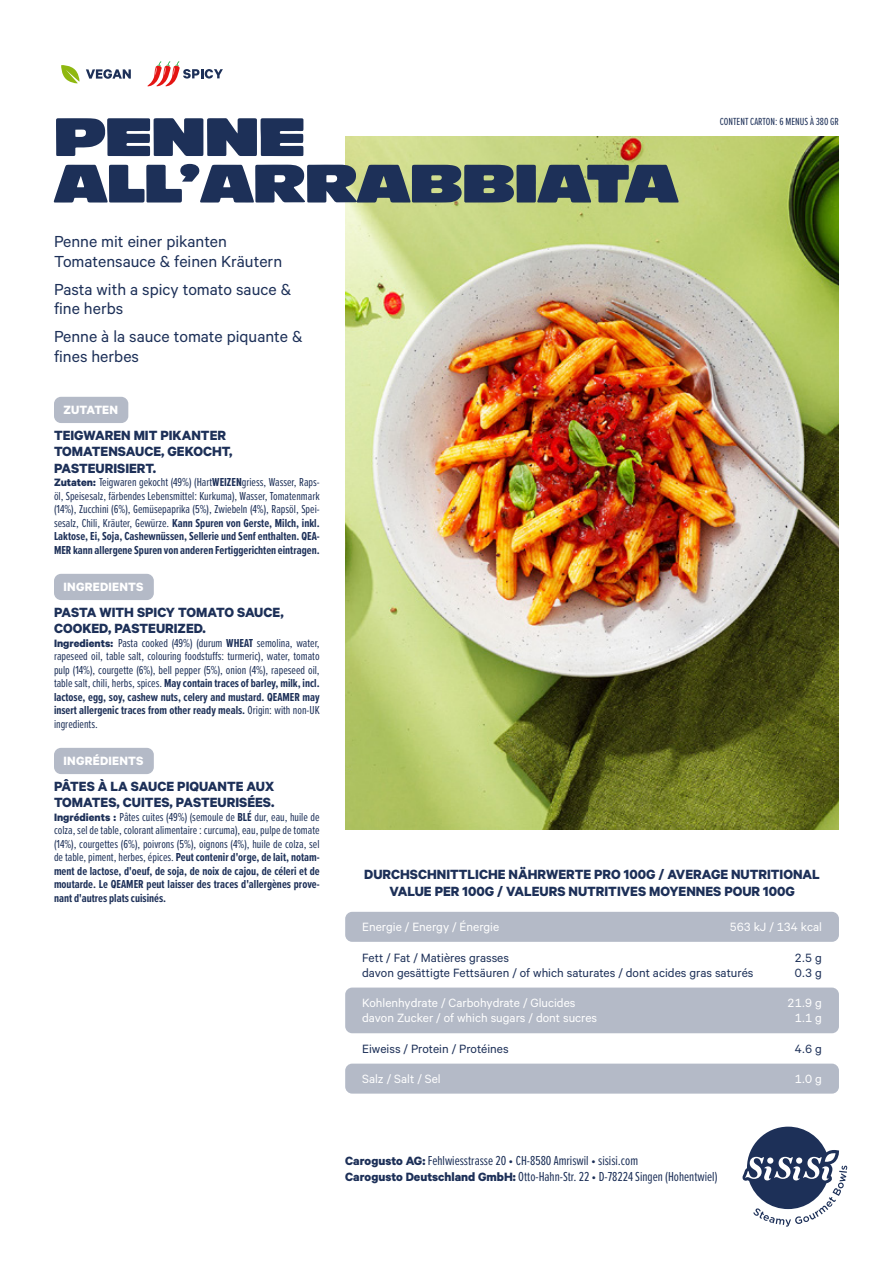
<style>
.page{position:relative;width:893px;height:1263px;background:#fff}
.page>*{position:absolute;margin:0;border:0;box-sizing:border-box;transform-origin:0 0}
.t1{font:54px/46.5px "BNBOOP Regular";letter-spacing:-.01em;color:#1d3058}
.t2{font:18px/19.5px "Calibre";color:#1d3058}
.t3{font:700 15px/16.5px "Calibre";color:#1d3058}
.t4{font:13.5px "Calibre";color:#fff}
.t5{font:13.5px "Calibre";color:#1d3058}
.t6{font:13.5px/16.5px "Proxima Nova Ex Cn";color:#1d3058}
.t7{font:700 13.5px "Calibre";letter-spacing:.02em;color:#fff}
.t8{font:12px/13.5px "Proxima Nova Ex Cn";color:#1d3058;text-align:justify}
.t9{font:10.65px "Proxima Nova Ex Cn";color:#1d3058}
.s1{font-family:"Calibre";font-weight:700}
.s2{font-weight:700}
</style>
<div class="page">
<img style="left:345px;top:136px;width:494px;height:694px">
<div style="left:345px;top:912px;width:494px;height:30px;background:#b4bac7;border-radius:7px"></div>
<div style="left:345px;top:1063px;width:494px;height:31px;background:#b4bac7;border-radius:7px"></div>
<div style="left:345px;top:987px;width:494px;height:46px;background:#b4bac7;border-radius:7px"></div>
<div style="left:54px;top:397px;width:74px;height:26px;background:#b4bac7;border-radius:7px"></div>
<div style="left:54px;top:574px;width:100px;height:26px;background:#b4bac7;border-radius:7px"></div>
<div style="left:54px;top:748px;width:100px;height:26px;background:#b4bac7;border-radius:7px"></div>
<svg style="left:61px;top:65px;width:70px;height:19px"></svg>
<svg style="left:147px;top:61px;width:76px;height:25px"></svg>
<svg style="left:742px;top:1127px;width:105px;height:99px"></svg>
<h1 class="t1" style="left:54px;top:113px;width:626px">PENNE<br>ALL’ARRABBIATA</h1>
<h2 class="t2" style="left:54px;top:231px;width:230px">Penne mit einer pikanten<br>Tomatensauce &amp; feinen Kräutern</h2>
<h2 class="t2" style="left:54px;top:279px;width:239px">Pasta with a spicy tomato sauce &amp; fine herbs</h2>
<h2 class="t2" style="left:54px;top:326px;width:250px">Penne à la sauce tomate piquante &amp; fines herbes</h2>
<p class="t9" style="left:720px;top:113px;width:121px">CONTENT CARTON: 6 MENUS À 380 GR</p>
<p class="t7" style="left:63px;top:402px;width:56px">ZUTATEN</p>
<p class="t3" style="left:54px;top:426px;width:180px">TEIGWAREN MIT PIKANTER<br>TOMATENSAUCE, GEKOCHT,<br>PASTEURISIERT.</p>
<p class="t8" style="left:54px;top:475px;width:267px"><span class="s1">Zutaten:</span> Teigwaren gekocht (49%) (Hart<span class="s2">WEIZEN</span>griess, Wasser, Raps&shy;öl, Speisesalz, färbendes Lebensmittel: Kurkuma), Wasser, Tomatenmark (14%), Zucchini (6%), Gemüsepaprika (5%), Zwiebeln (4%), Rapsöl, Spei&shy;sesalz, Chili, Kräuter, Gewürze. <span class="s2">Kann Spuren von Gerste, Milch, inkl.<br>Laktose, Ei, Soja, Cashewnüssen, Sellerie und Senf enthalten. QEA-MER kann allergene Spuren von anderen Fertiggerichten eintragen.</span></p>
<p class="t7" style="left:63px;top:579px;width:82px">INGREDIENTS</p>
<p class="t3" style="left:54px;top:603px;width:231px">PASTA WITH SPICY TOMATO SAUCE,<br>COOKED, PASTEURIZED.</p>
<p class="t8" style="left:54px;top:635px;width:267px"><span class="s1">Ingredients:</span> Pasta cooked (49%) (durum <span class="s2">WHEAT</span> semolina, water, rapeseed oil, table salt, colouring foodstuffs: turmeric), water, tomato pulp (14%), courgette (6%), bell pepper (5%), onion (4%), rapeseed oil, table salt, chili, herbs, spices. <span class="s2">May contain traces of barley, milk, incl. lactose, egg, soy, cashew nuts, celery and mustard. QEAMER may insert allergenic traces from other ready meals.</span> Origin: with non-UK ingredients.</p>
<p class="t7" style="left:63px;top:753px;width:82px">INGRÉDIENTS</p>
<p class="t3" style="left:54px;top:777px;width:222px">PÂTES À LA SAUCE PIQUANTE AUX<br>TOMATES, CUITES, PASTEURISÉES.</p>
<p class="t8" style="left:54px;top:809px;width:267px"><span class="s1">Ingrédients :</span> Pâtes cuites (49%) (semoule de <span class="s2">BLÉ</span> dur, eau, huile de colza, sel de table, colorant alimentaire : curcuma), eau, pulpe de tomate (14%), courgettes (6%), poivrons (5%), oignons (4%), huile de colza, sel de table, piment, herbes, épices. <span class="s2">Peut contenir d'orge, de lait, notam&shy;ment de lactose, d'oeuf, de soja, de noix de cajou, de céleri et de moutarde. Le QEAMER peut laisser des traces d'allergènes prove&shy;nant d'autres plats cuisinés.</span></p>
<p class="t3" style="left:364px;top:866px;width:457px;text-align:center">DURCHSCHNITTLICHE NÄHRWERTE PRO 100G / AVERAGE NUTRITIONAL<br>VALUE PER 100G / VALEURS NUTRITIVES MOYENNES POUR 100G</p>
<p class="t4" style="left:362px;top:919px;width:139px">Energie / Energy / Énergie</p>
<p class="t4" style="left:730px;top:919px;width:94px">563 kJ / 134 kcal</p>
<p class="t5" style="left:362px;top:949px;width:148px">Fett / Fat / Matières grasses</p>
<p class="t5" style="left:795px;top:949px;width:29px">2.5 g</p>
<p class="t5" style="left:362px;top:964px;width:393px">davon gesättigte Fettsäuren / of which saturates / dont acides gras saturés</p>
<p class="t5" style="left:795px;top:964px;width:29px">0.3 g</p>
<p class="t4" style="left:362px;top:995px;width:215px">Kohlenhydrate / Carbohydrate / Glucides</p>
<p class="t4" style="left:788px;top:995px;width:36px">21.9 g</p>
<p class="t4" style="left:362px;top:1010px;width:237px">davon Zucker / of which sugars / dont sucres</p>
<p class="t4" style="left:795px;top:1010px;width:29px">1.1 g</p>
<p class="t5" style="left:362px;top:1041px;width:148px">Eiweiss / Protein / Protéines</p>
<p class="t5" style="left:795px;top:1041px;width:29px">4.6 g</p>
<p class="t4" style="left:362px;top:1071px;width:80px">Salz / Salt / Sel</p>
<p class="t4" style="left:795px;top:1071px;width:29px">1.0 g</p>
<p class="t6" style="left:345px;top:1151px;width:374px"><span class="s1">Carogusto AG:</span> Fehlwiesstrasse 20 • CH-8580 Amriswil • sisisi.com<br><span class="s1">Carogusto Deutschland GmbH:</span> Otto-Hahn-Str. 22 • D-78224 Singen (Hohentwiel)</p>
</div>
